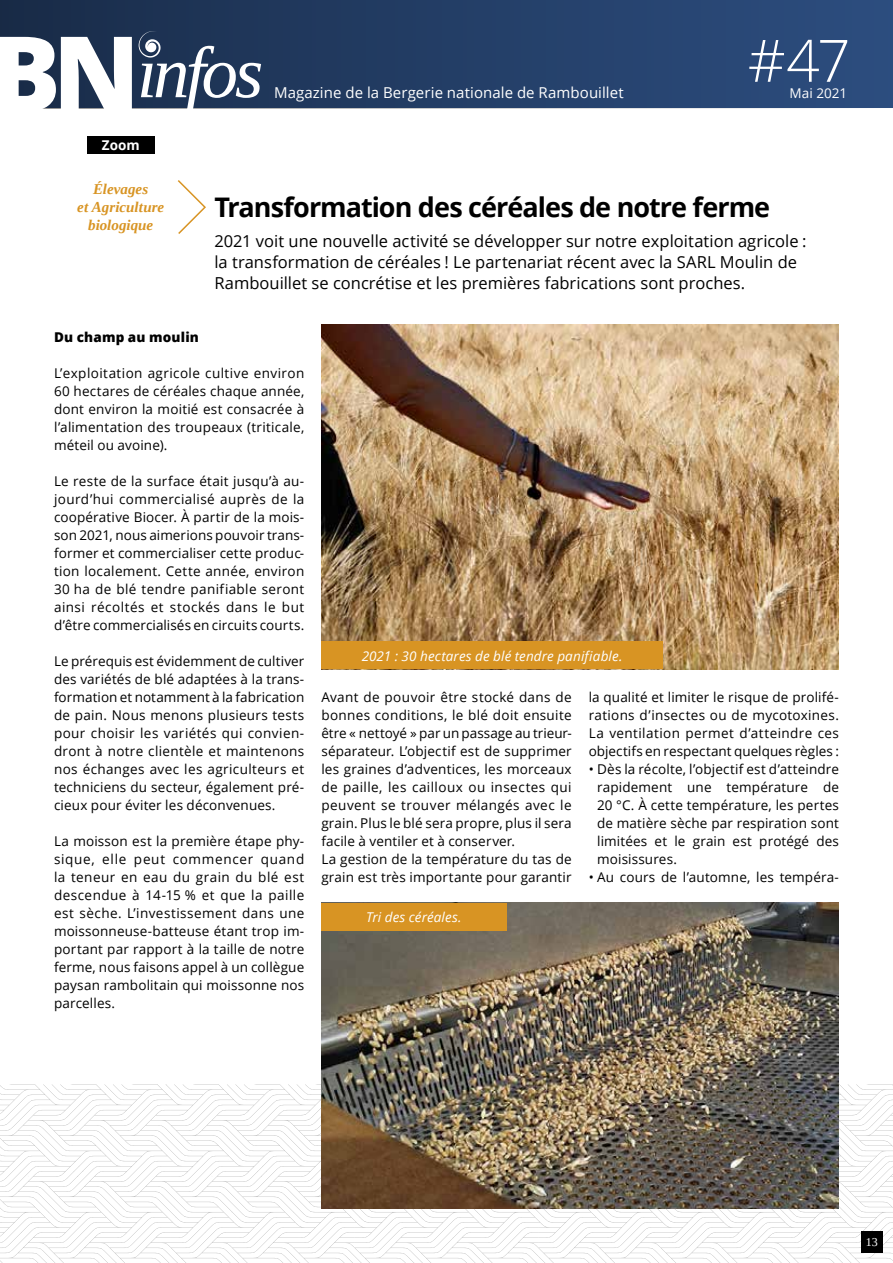
<style>
.page{position:relative;width:893px;height:1263px;background:#fff}
.page>*{position:absolute;margin:0;border:0;box-sizing:border-box;transform-origin:0 0}
.t1{font:800 104.55px "Open Sans";color:#fff}
.t2{font:300 58.5px "Open Sans";color:#fff}
.t3{font:700 27px "Open Sans";letter-spacing:-.035em;color:#000}
.t4{font:16.5px/21px "Open Sans";color:#000}
.t5{font:15px "Open Sans";letter-spacing:.005em;color:#fff}
.t6{font:italic 700 15px/18px "Tinos";color:#d89423;text-align:center}
.t7{font:13.5px/18px "Open Sans";letter-spacing:.01em;color:#000;text-align:justify}
.t8{font:italic 13.5px "Open Sans";letter-spacing:.01em;color:#fff}
.t9{font:800 13.5px "Open Sans";letter-spacing:.015em;color:#000}
.t10{font:13.5px "Open Sans";color:#fff}
.t11{font:700 13.5px "Open Sans";color:#fff}
.t12{font:12px "Tinos";color:#fff}
</style>
<div class="page">
<svg style="left:0;top:1084px;width:893px;height:179px"></svg>
<div style="left:861px;top:1231px;width:21px;height:21px;background:#000"></div>
<div style="left:0;top:0;width:893px;height:108px;background:linear-gradient(to right,#192c49,#2d4e80)"></div>
<svg style="left:139px;top:31px;width:122px;height:78px"></svg>
<div style="left:87px;top:136px;width:68px;height:17px;background:#000"></div>
<svg style="left:177px;top:180px;width:29px;height:54px"></svg>
<img style="left:321px;top:324px;width:518px;height:345px">
<img style="left:321px;top:903px;width:518px;height:306px">
<div style="left:321px;top:903px;width:186px;height:27px;background:#d89423"></div>
<div style="left:321px;top:642px;width:342px;height:27px;background:#d89423"></div>
<h1 class="t1" style="left:-10px;top:-6px;width:151px">BN</h1>
<p class="t11" style="left:102px;top:135px;width:39px">Zoom</p>
<p class="t6" style="left:77px;top:180px;width:88px">Élevages<br>et Agriculture biologique</p>
<p class="t5" style="left:274px;top:82px;width:351px">Magazine de la Bergerie nationale de Rambouillet</p>
<h2 class="t2" style="left:748px;top:20px;width:104px">#47</h2>
<p class="t10" style="left:790px;top:84px;width:59px">Mai 2021</p>
<h3 class="t3" style="left:215px;top:188px;width:557px">Transformation des céréales de notre ferme</h3>
<p class="t4" style="left:215px;top:230px;width:593px">2021 voit une nouvelle activité se développer sur notre exploitation agricole : la transformation de céréales ! Le partenariat récent avec la SARL Moulin de<br>Rambouillet se concrétise et les premières fabrications sont proches.</p>
<p class="t9" style="left:54px;top:327px;width:146px">Du champ au moulin</p>
<p class="t7" style="left:54px;top:364px;width:252px">L’exploitation agricole cultive environ 60 hectares de céréales chaque année, dont environ la moitié est consacrée à l’alimentation des troupeaux (triticale, méteil ou avoine).</p>
<p class="t7" style="left:54px;top:472px;width:252px">Le reste de la surface était jusqu’à au&shy;jourd’hui commercialisé auprès de la coopérative Biocer. À partir de la mois&shy;son 2021, nous aimerions pouvoir trans&shy;former et commercialiser cette produc&shy;tion localement. Cette année, environ 30 ha de blé tendre panifiable seront ainsi récoltés et stockés dans le but d’être commercialisés en circuits courts.</p>
<p class="t7" style="left:54px;top:652px;width:252px">Le prérequis est évidemment de cultiver des variétés de blé adaptées à la trans&shy;formation et notamment à la fabrication de pain. Nous menons plusieurs tests pour choisir les variétés qui convien&shy;dront à notre clientèle et maintenons nos échanges avec les agriculteurs et techniciens du secteur, également pré&shy;cieux pour éviter les déconvenues.</p>
<p class="t7" style="left:54px;top:832px;width:252px">La moisson est la première étape phy&shy;sique, elle peut commencer quand la teneur en eau du grain du blé est descendue à 14-15 % et que la paille est sèche. L’investissement dans une moissonneuse-batteuse étant trop im&shy;portant par rapport à la taille de notre ferme, nous faisons appel à un collègue paysan rambolitain qui moissonne nos parcelles.</p>
<p class="t8" style="left:362px;top:646px;width:262px">2021 : 30 hectares de blé tendre panifiable.</p>
<p class="t7" style="left:321px;top:688px;width:252px;text-align:left">Avant de pouvoir être stocké dans de bonnes conditions, le blé doit ensuite être « nettoyé » par un passage au trieur&shy;séparateur. L’objectif est de supprimer les graines d’adventices, les morceaux de paille, les cailloux ou insectes qui peuvent se trouver mélangés avec le grain. Plus le blé sera propre, plus il sera facile à ventiler et à conserver.<br>La gestion de la température du tas de grain est très importante pour garantir</p>
<p class="t7" style="left:589px;top:688px;width:252px">la qualité et limiter le risque de prolifé&shy;rations d’insectes ou de mycotoxines.<br>La ventilation permet d’atteindre ces objectifs en respectant quelques règles :</p>
<p class="t7" style="left:597px;top:760px;width:243px;text-indent:-9px">• Dès la récolte, l’objectif est d’atteindre rapidement une température de 20 °C. À cette température, les pertes de matière sèche par respiration sont limitées et le grain est protégé des moisissures.</p>
<p class="t7" style="left:589px;top:868px;width:252px">• Au cours de l’automne, les tempéra-</p>
<p class="t8" style="left:366px;top:908px;width:97px">Tri des céréales.</p>
<p class="t12" style="left:866px;top:1234px;width:14px">13</p>
</div>
